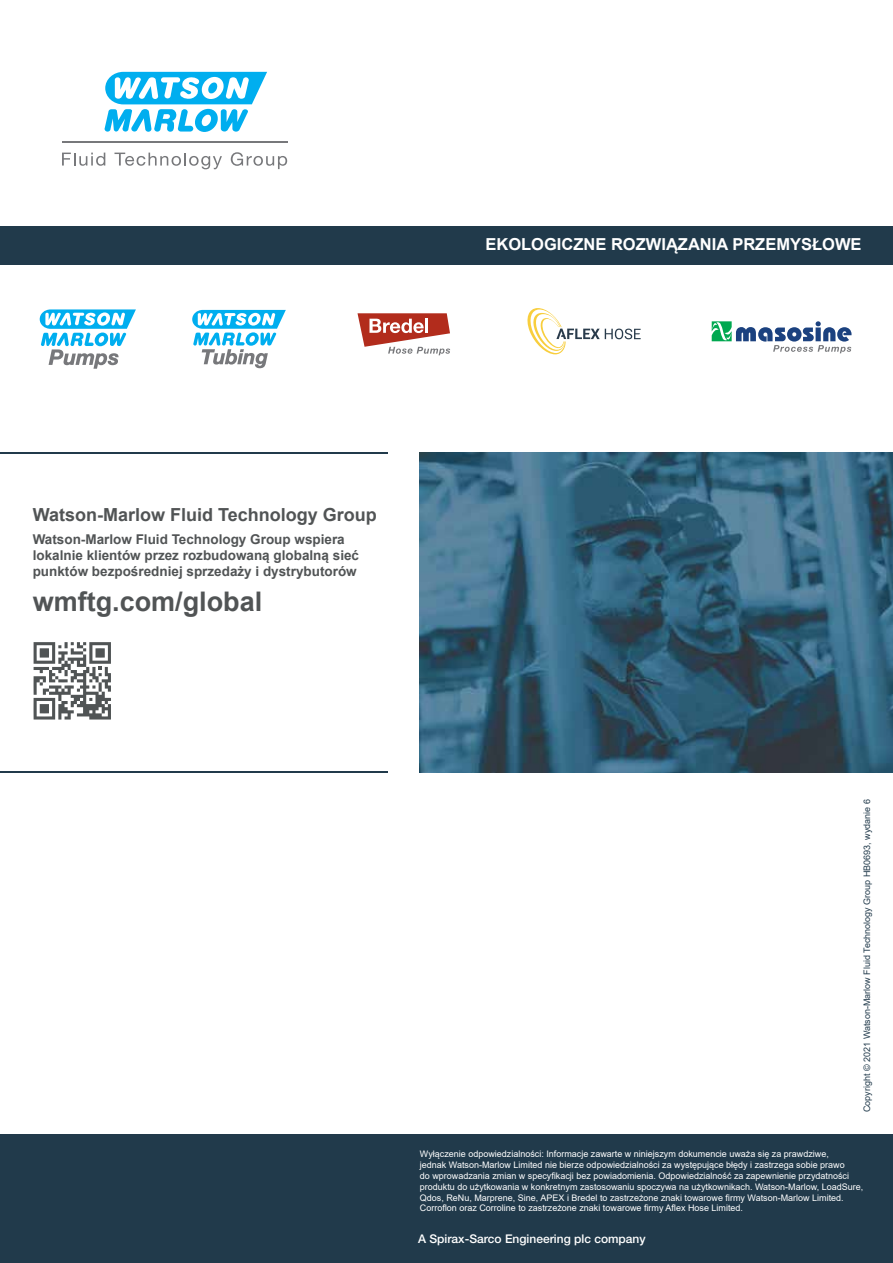
<style>
.page{position:relative;width:893px;height:1263px;background:#fff}
.page>*{position:absolute;margin:0;border:0;box-sizing:border-box;transform-origin:0 0}
.t1{font:700 27px "Arial";color:#515455}
.t2{font:700 18px "Arial";color:#515455}
.t3{font:700 16.5px "Arial";color:#fff}
.t4{font:700 13.5px/16.2px "Arial";color:#515455}
.t5{font:500 12px "Helvetica Neue LT Std";color:#fff}
.t6{font:9px/10.8px "Arial";color:#fff}
.t7{font:9px "Arial";color:#213a4b}
</style>
<div class="page">
<div style="left:0;top:226px;width:893px;height:38px;background:#213a4b"></div>
<div style="left:0;top:1134px;width:893px;height:129px;background:#213a4b"></div>
<hr style="left:0;top:453px;width:387px;height:1px;background:#213a4b">
<hr style="left:0;top:771px;width:387px;height:1px;background:#213a4b">
<svg style="left:34px;top:642px;width:77px;height:77px"></svg>
<img style="left:420px;top:453px;width:473px;height:319px">
<hr style="left:62px;top:141px;width:225px;height:2px;background:#77787b">
<svg style="left:62px;top:153px;width:43px;height:13px"></svg>
<svg style="left:114px;top:153px;width:108px;height:16px"></svg>
<svg style="left:231px;top:152px;width:56px;height:17px"></svg>
<svg style="left:105px;top:72px;width:162px;height:60px"></svg>
<svg style="left:40px;top:309px;width:96px;height:60px"></svg>
<svg style="left:192px;top:310px;width:94px;height:58px"></svg>
<svg style="left:527px;top:308px;width:114px;height:46px"></svg>
<svg style="left:357px;top:313px;width:93px;height:42px"></svg>
<svg style="left:712px;top:321px;width:139px;height:32px"></svg>
<h3 class="t3" style="left:485px;top:233px;width:378px">EKOLOGICZNE ROZWIĄZANIA PRZEMYSŁOWE</h3>
<h2 class="t2" style="left:33px;top:502px;width:345px">Watson-Marlow Fluid Technology Group</h2>
<h3 class="t4" style="left:33px;top:531px;width:328px">Watson‑Marlow Fluid Technology Group wspiera lokalnie klientów przez rozbudowaną globalną sieć punktów bezpośredniej sprzedaży i dystrybutorów</h3>
<h1 class="t1" style="left:33px;top:583px;width:231px">wmftg.com/global</h1>
<p class="t7" style="left:861px;top:1112px;width:314px;rotate:-90deg">Copyright © 2021 Watson-Marlow Fluid Technology Group HB0693, wydanie 6</p>
<p class="t6" style="left:420px;top:1149px;width:445px">Wyłączenie odpowiedzialności: Informacje zawarte w niniejszym dokumencie uważa się za prawdziwe,<br>jednak Watson-Marlow Limited nie bierze odpowiedzialności za występujące błędy i zastrzega sobie prawo<br>do wprowadzania zmian w specyfikacji bez powiadomienia. Odpowiedzialność za zapewnienie przydatności produktu do użytkowania w konkretnym zastosowaniu spoczywa na użytkownikach. Watson-Marlow, LoadSure, Qdos, ReNu, Marprene, Sine, APEX i Bredel to zastrzeżone znaki towarowe firmy Watson-Marlow Limited.<br>Corroflon oraz Corroline to zastrzeżone znaki towarowe firmy Aflex Hose Limited.</p>
<h3 class="t5" style="left:418px;top:1231px;width:229px">A Spirax-Sarco Engineering plc company</h3>
</div>
